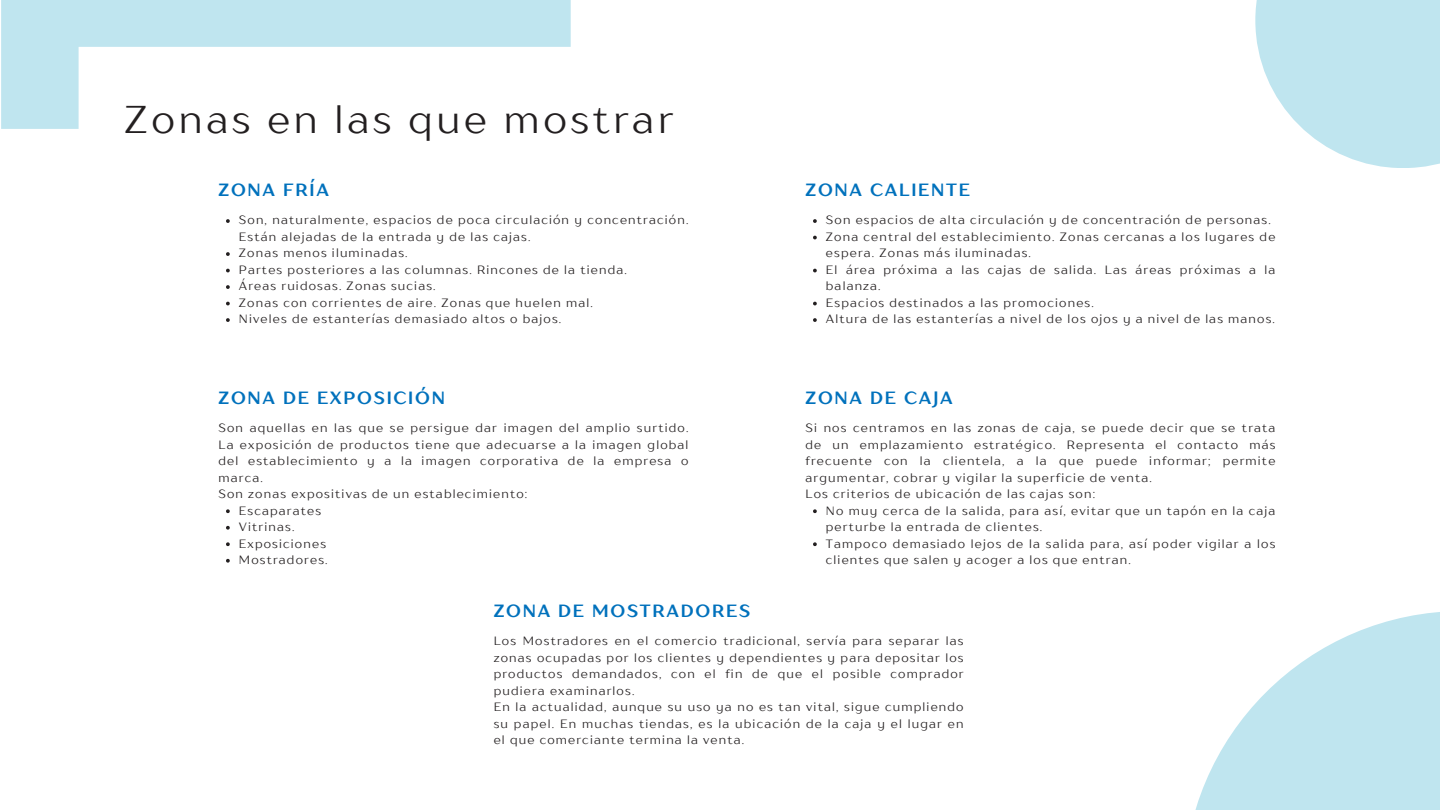
<style>
.page{position:relative;width:1440px;height:810px;background:#fff}
.page>*{position:absolute;margin:0;border:0;box-sizing:border-box;transform-origin:0 0}
.t1{font:38.6px "TT Drugs";letter-spacing:.1em;color:#231f20}
.t2{font:700 17.6px "TT Drugs";letter-spacing:.1em;color:#0071bc}
.t3{font:12px/16.5px "TT Drugs";letter-spacing:.1em;color:#231f20}
</style>
<div class="page">
<svg style="left:226px;top:219px;width:4px;height:4px"></svg>
<svg style="left:226px;top:252px;width:4px;height:4px"></svg>
<svg style="left:226px;top:269px;width:4px;height:3px"></svg>
<svg style="left:226px;top:285px;width:4px;height:4px"></svg>
<svg style="left:226px;top:302px;width:4px;height:3px"></svg>
<svg style="left:226px;top:318px;width:4px;height:4px"></svg>
<svg style="left:1px;top:0;width:570px;height:129px"></svg>
<svg style="left:813px;top:219px;width:4px;height:4px"></svg>
<svg style="left:813px;top:236px;width:4px;height:3px"></svg>
<svg style="left:813px;top:269px;width:4px;height:3px"></svg>
<svg style="left:813px;top:302px;width:4px;height:3px"></svg>
<svg style="left:813px;top:318px;width:4px;height:4px"></svg>
<svg style="left:226px;top:509px;width:4px;height:4px"></svg>
<svg style="left:226px;top:526px;width:4px;height:4px"></svg>
<svg style="left:226px;top:542px;width:4px;height:4px"></svg>
<svg style="left:226px;top:559px;width:4px;height:4px"></svg>
<svg style="left:813px;top:509px;width:4px;height:4px"></svg>
<svg style="left:813px;top:542px;width:4px;height:4px"></svg>
<svg style="left:1195px;top:612px;width:245px;height:198px;fill:#bfe5ef"></svg>
<div style="left:1255px;top:0;width:185px;height:168px;background:#bfe5ef"></div>
<p class="t1" style="left:124px;top:96px;width:550px">Zonas en las que mostrar</p>
<p class="t2" style="left:219px;top:179px;width:112px">ZONA FRÍA</p>
<h1 class="t3" style="left:239px;top:212px;width:451px">Son, naturalmente, espacios de poca circulación y concentración.<br>Están alejadas de la entrada y de las cajas.</h1>
<h2 class="t3" style="left:239px;top:245px;width:170px">Zonas menos iluminadas.</h2>
<p class="t3" style="left:239px;top:261px;width:389px">Partes posteriores a las columnas. Rincones de la tienda.</p>
<p class="t3" style="left:239px;top:278px;width:198px">Áreas ruidosas. Zonas sucias.</p>
<p class="t3" style="left:239px;top:294px;width:355px">Zonas con corrientes de aire. Zonas que huelen mal.</p>
<p class="t3" style="left:239px;top:311px;width:324px">Niveles de estanterías demasiado altos o bajos.</p>
<p class="t2" style="left:219px;top:387px;width:228px">ZONA DE EXPOSICIÓN</p>
<p class="t3" style="left:219px;top:419px;width:471px;text-align:justify">Son aquellas en las que se persigue dar imagen del amplio surtido.<br>La exposición de productos tiene que adecuarse a la imagen global del establecimiento y a la imagen corporativa de la empresa o marca.</p>
<h2 class="t3" style="left:219px;top:485px;width:310px">Son zonas expositivas de un establecimiento:</h2>
<h2 class="t3" style="left:239px;top:502px;width:84px">Escaparates</h2>
<p class="t3" style="left:239px;top:518px;width:57px">Vitrinas.</p>
<p class="t3" style="left:239px;top:535px;width:89px">Exposiciones</p>
<p class="t3" style="left:239px;top:551px;width:90px">Mostradores.</p>
<p class="t2" style="left:494px;top:600px;width:258px">ZONA DE MOSTRADORES</p>
<p class="t2" style="left:806px;top:179px;width:166px">ZONA CALIENTE</p>
<p class="t3" style="left:826px;top:212px;width:446px">Son espacios de alta circulación y de concentración de personas.</p>
<h2 class="t3" style="left:826px;top:228px;width:451px">Zona central del establecimiento. Zonas cercanas a los lugares de espera. Zonas más iluminadas.</h2>
<p class="t3" style="left:826px;top:261px;width:451px">El área próxima a las cajas de salida. Las áreas próximas a la balanza.</p>
<p class="t3" style="left:826px;top:294px;width:269px">Espacios destinados a las promociones.</p>
<p class="t3" style="left:826px;top:311px;width:451px">Altura de las estanterías a nivel de los ojos y a nivel de las manos.</p>
<p class="t2" style="left:806px;top:387px;width:149px">ZONA DE CAJA</p>
<p class="t3" style="left:806px;top:419px;width:471px;text-align:justify">Si nos centramos en las zonas de caja, se puede decir que se trata de un emplazamiento estratégico. Representa el contacto más frecuente con la clientela, a la que puede informar; permite argumentar, cobrar y vigilar la superficie de venta.</p>
<p class="t3" style="left:806px;top:485px;width:291px">Los criterios de ubicación de las cajas son:</p>
<p class="t3" style="left:826px;top:502px;width:451px">No muy cerca de la salida, para así, evitar que un tapón en la caja perturbe la entrada de clientes.</p>
<p class="t3" style="left:826px;top:535px;width:451px">Tampoco demasiado lejos de la salida para, así poder vigilar a los clientes que salen y acoger a los que entran.</p>
<p class="t3" style="left:494px;top:632px;width:471px;text-align:justify">Los Mostradores en el comercio tradicional, servía para separar las zonas ocupadas por los clientes y dependientes y para depositar los productos demandados, con el fin de que el posible comprador pudiera examinarlos.</p>
<h2 class="t3" style="left:494px;top:698px;width:471px;text-align:justify">En la actualidad, aunque su uso ya no es tan vital, sigue cumpliendo su papel. En muchas tiendas, es la ubicación de la caja y el lugar en el que comerciante termina la venta.</h2>
</div>
